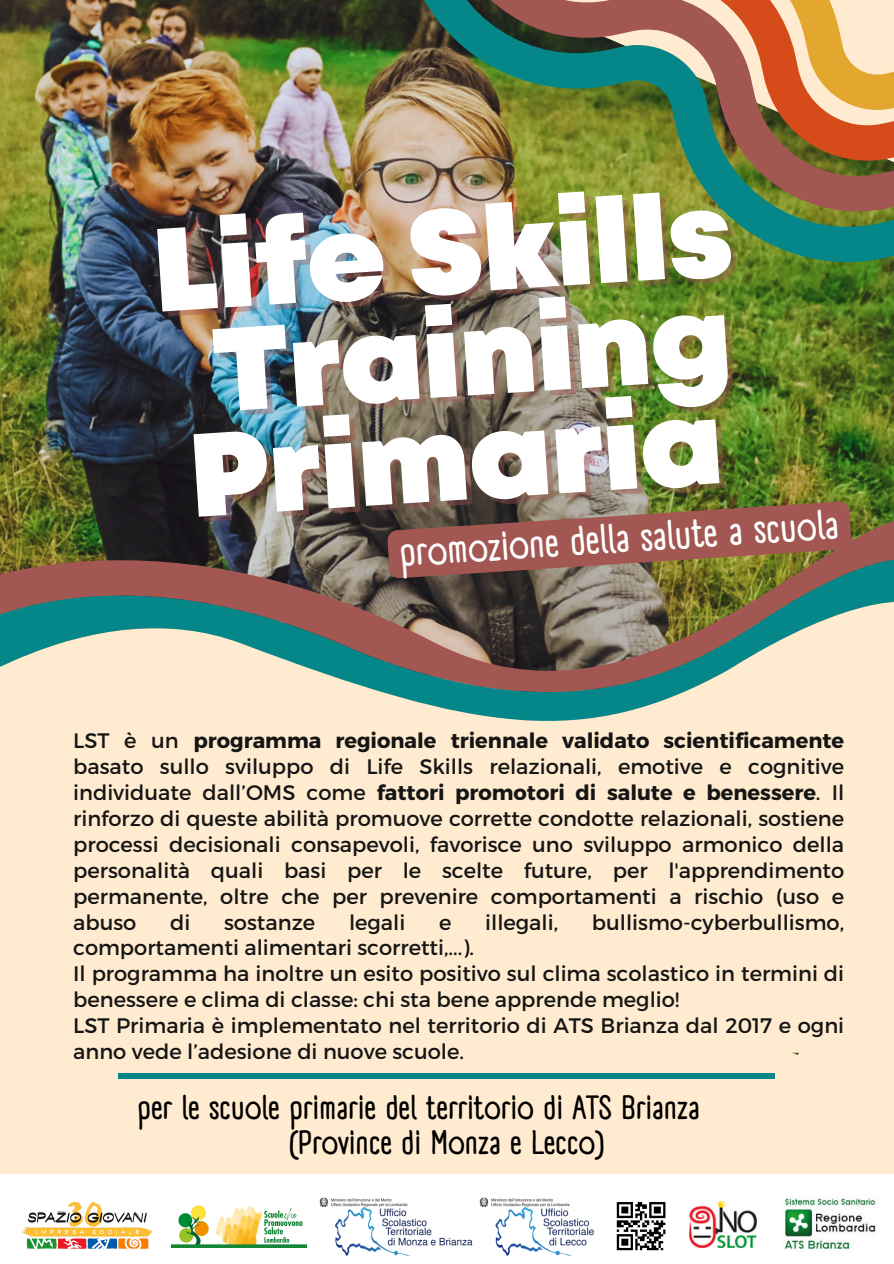
<style>
.page{position:relative;width:894px;height:1264px;background:#fff}
.page>*{position:absolute;margin:0;border:0;box-sizing:border-box;transform-origin:0 0}
.t1{font:900 117.9px/103.4px "Mont";color:#fff;text-align:justify}
.t2{font:700 39.6px "A Day Without Sun Text";color:#fff}
.t3{font:700 33px/34.8px "A Day Without Sun Text";color:#000}
.t4{font:21px/26px "Montserrat";color:#151515}
.s1{font-weight:700}
</style>
<div class="page">
<div style="left:0;top:0;width:893px;height:1263px;background:#ffebcf"></div>
<div style="left:0;top:1174px;width:893px;height:89px;background:#fff"></div>
<img style="left:0;top:0;width:893px;height:1055px">
<img style="left:0;top:497px;width:893px;height:42px">
<img style="left:0;top:539px;width:893px;height:47px">
<svg style="left:0;top:586px;width:893px;height:468px"></svg>
<img style="left:179px;top:344px;width:714px;height:47px">
<img style="left:179px;top:297px;width:714px;height:47px">
<img style="left:179px;top:250px;width:714px;height:47px">
<img style="left:179px;top:0;width:714px;height:250px">
<svg style="left:387px;top:501px;width:464px;height:77px"></svg>
<div style="left:118px;top:1072px;width:656px;height:6px;background:#058789"></div>
<img style="left:22px;top:1202px;width:131px;height:47px">
<img style="left:484px;top:1197px;width:110px;height:57px">
<img style="left:319px;top:1197px;width:165px;height:57px">
<img style="left:784px;top:1198px;width:92px;height:51px">
<img style="left:689px;top:1201px;width:68px;height:48px">
<img style="left:616px;top:1201px;width:50px;height:50px">
<img style="left:171px;top:1205px;width:41px;height:42px">
<img style="left:212px;top:1206px;width:94px;height:41px">
<p class="t1" style="left:150px;top:229px;width:581px;rotate:-4deg">Life Skills Training Primaria</p>
<h2 class="t2" style="left:398px;top:530px;width:441px;rotate:-4deg">promozione della salute a scuola</h2>
<p class="t4" style="left:73px;top:727px;width:772px;text-align:justify">LST è un <span class="s1">programma regionale triennale validato scientificamente </span>basato sullo sviluppo di Life Skills relazionali, emotive e cognitive individuate dall’OMS come <span class="s1">fattori promotori di salute e benessere</span>. Il rinforzo di queste abilità promuove corrette condotte relazionali, sostiene processi decisionali consapevoli, favorisce uno sviluppo armonico della personalità quali basi per le scelte future, per l'apprendimento permanente, oltre che per prevenire comportamenti a rischio (uso e abuso</p>
<p class="t4" style="left:170px;top:908px;width:22px">di</p>
<p class="t4" style="left:224px;top:908px;width:93px">sostanze</p>
<p class="t4" style="left:349px;top:908px;width:58px">legali</p>
<p class="t4" style="left:439px;top:908px;width:14px">e</p>
<p class="t4" style="left:485px;top:908px;width:74px">illegali,</p>
<p class="t4" style="left:591px;top:908px;width:254px">bullismo-cyberbullismo,</p>
<p class="t4" style="left:73px;top:934px;width:402px">comportamenti alimentari scorretti,...).</p>
<p class="t4" style="left:73px;top:959px;width:772px">Il programma ha inoltre un esito positivo sul clima scolastico in termini di benessere e clima di classe: chi sta bene apprende meglio!</p>
<h3 class="t4" style="left:73px;top:1011px;width:772px">LST Primaria è implementato nel territorio di ATS Brianza dal 2017 e ogni anno vede l’adesione di nuove scuole.</h3>
<p class="t3" style="left:290px;top:1090px;width:411px;text-indent:-152px">per le scuole primarie del territorio di ATS Brianza (Province di Monza e Lecco)</p>
</div>
